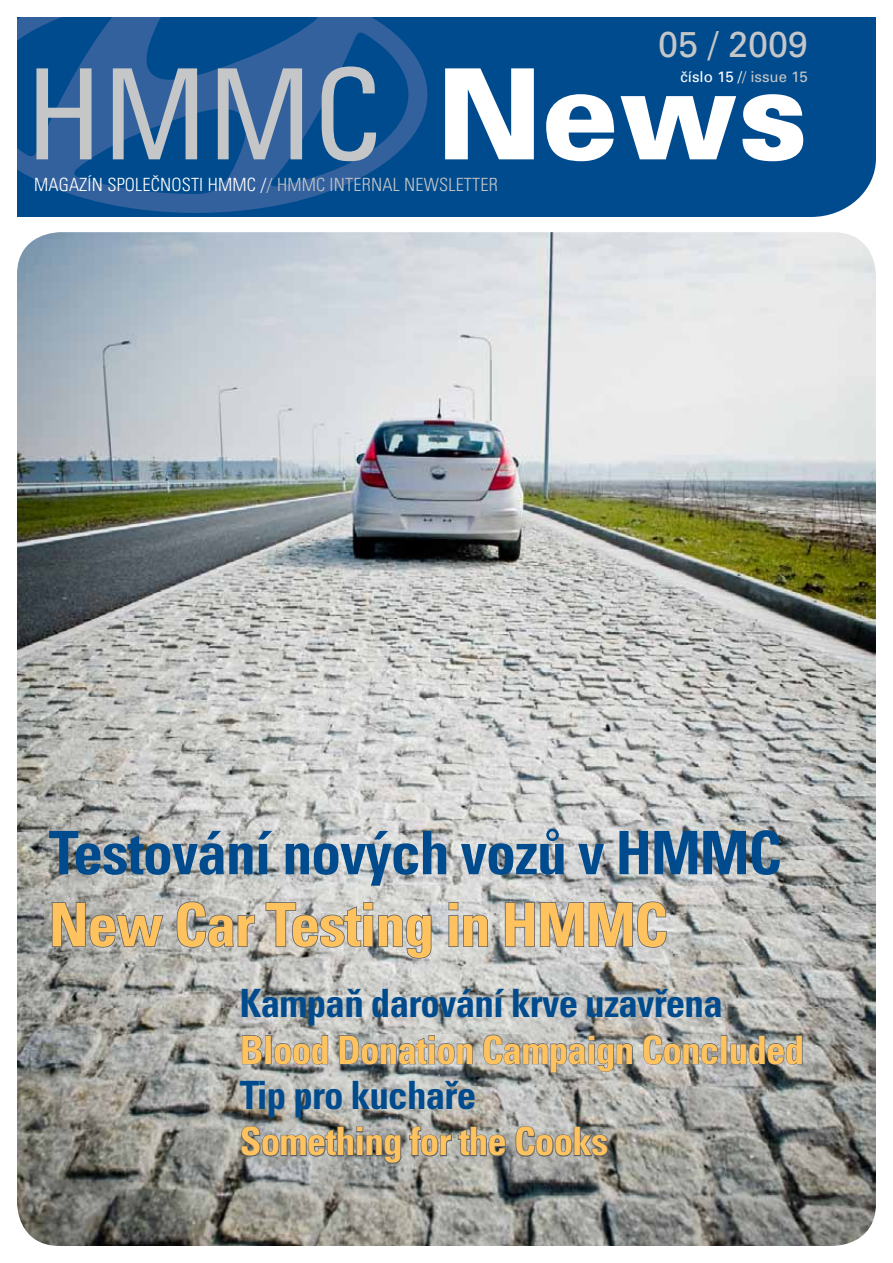
<style>
.page{position:relative;width:893px;height:1263px;background:#fff}
.page>*{position:absolute;margin:0;border:0;box-sizing:border-box;transform-origin:0 0}
.t1{font:condensed 126px "Univers CE";color:#c4c6c8}
.t2{font:700 condensed 60px "Univers CE";letter-spacing:-.02em;color:#004b8d}
.t3{font:700 condensed 60px "Univers CE";letter-spacing:-.02em;color:#fec25e}
.t4{font:700 condensed 39px "Univers CE";letter-spacing:-.02em;color:#fec25e}
.t5{font:700 condensed 39px "Univers CE";letter-spacing:-.02em;color:#004b8d}
.t6{font:36px "Univers CE";color:#c4c6c8}
.t7{font:300 condensed 18.15px "Univers CE";letter-spacing:.01em;color:#fff}
.t8{font:15px "Univers CE";color:#fff}
.s1{color:#c4c6c8}
.s2{font-weight:900;font-stretch:normal;color:#fff}
</style>
<div class="page">
<div style="left:17px;top:17px;width:859px;height:200px;background:#004b8d"></div>
<svg style="left:17px;top:17px;width:410px;height:196px;background:#185594"></svg>
<img style="left:17px;top:232px;width:859px;height:1014px">
<svg style="left:242px;top:1035px;width:20px;height:29px"></svg>
<div style="left:265px;top:1035px;width:6px;height:29px;border:1px solid #5f6062"></div>
<svg style="left:274px;top:1035px;width:54px;height:30px;background:#aeafac"></svg>
<svg style="left:339px;top:1035px;width:134px;height:30px;background:#a5a7a7"></svg>
<svg style="left:483px;top:1034px;width:150px;height:39px;background:#a4a5a2"></svg>
<svg style="left:643px;top:1034px;width:75px;height:31px;background:#9fa09e"></svg>
<div style="left:721px;top:1035px;width:6px;height:29px;border:1px solid #5f6062"></div>
<svg style="left:730px;top:1035px;width:73px;height:30px;background:#8c8f8d"></svg>
<svg style="left:240px;top:1125px;width:162px;height:39px;background:#8d908f"></svg>
<svg style="left:408px;top:1125px;width:99px;height:32px;background:#8f908d"></svg>
<svg style="left:515px;top:1125px;width:94px;height:32px;background:#929390"></svg>
<svg style="left:51px;top:901px;width:113px;height:47px;background:#9fa09c"></svg>
<svg style="left:176px;top:901px;width:80px;height:47px;background:#a6a7a5"></svg>
<svg style="left:265px;top:901px;width:167px;height:58px;background:#b5b5b2"></svg>
<svg style="left:448px;top:901px;width:41px;height:47px;background:#b6b7b7"></svg>
<svg style="left:504px;top:901px;width:163px;height:47px;background:#afb0af"></svg>
<p class="t6" style="left:658px;top:24px;width:152px">05 / 2009</p>
<p class="t8" style="left:680px;top:68px;width:129px">číslo 15 /<span class="s1">/ issue 15</span></p>
<h1 class="t1" style="left:26px;top:44px;width:784px">HMMC <span class="s2">News</span></h1>
<p class="t7" style="left:34px;top:175px;width:465px">MAGAZÍN SPOLEČNOSTI HMMC /<span class="s1">/ HMMC INTERNAL NEWSLETTER</span></p>
<h2 class="t2" style="left:49px;top:819px;width:734px">Testování nových vozů v HMMC</h2>
<h2 class="t3" style="left:49px;top:891px;width:621px">New Car Testing in HMMC</h2>
<p class="t5" style="left:240px;top:981px;width:484px">Kampaň darování krve uzavřena</p>
<p class="t4" style="left:240px;top:1028px;width:566px">Blood Donation Campaign Concluded</p>
<p class="t5" style="left:240px;top:1073px;width:238px">Tip pro kuchaře</p>
<p class="t4" style="left:240px;top:1120px;width:370px">Something for the Cooks</p>
</div>
